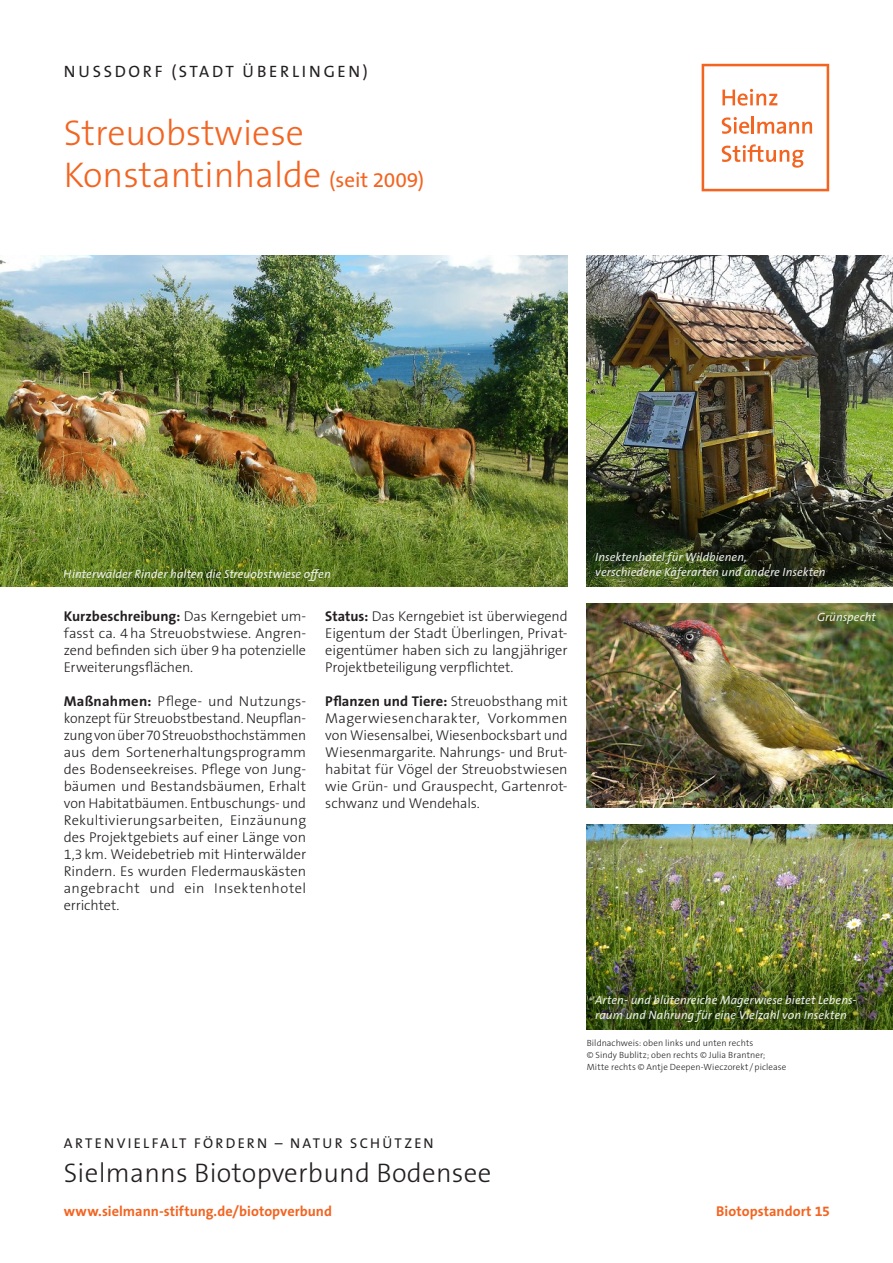
<style>
.page{position:relative;width:893px;height:1263px;background:#fff}
.page>*{position:absolute;margin:0;border:0;box-sizing:border-box;transform-origin:0 0}
.t1{font:300 36px/42.5px "The Sans B W3";color:#f36421}
.t2{font:300 27px "The Sans B W3";letter-spacing:.01em;color:#231f20}
.t3{font:16.5px "The Sans B W5 Plain";letter-spacing:.165em;color:#231f20}
.t4{font:300 14.25px/17px "The Sans B W3";letter-spacing:-.005em;color:#231f20;text-align:justify}
.t5{font:700 14.25px "The Sans B W7";letter-spacing:.005em;color:#231f20}
.t6{font:700 14.25px "The Sans B W7";color:#f36421}
.t7{font:14.25px "The Sans B W5 Plain";letter-spacing:.165em;color:#231f20}
.t8{font:italic 12px/15px "The Sans B W5 Plain";letter-spacing:.005em;color:#fff}
.t9{font:300 9px/12px "The Sans B W3";letter-spacing:.01em;color:#231f20}
.s1{font-family:"The Sans B W5 Plain";font-weight:400;font-size:21px}
.s2{font-family:"The Sans B W3";font-weight:300}
.s3{font-family:"The Sans B W7";font-weight:700}
</style>
<div class="page">
<svg style="left:702px;top:64px;width:127px;height:127px"></svg>
<img style="left:587px;top:825px;width:306px;height:204px">
<img style="left:587px;top:604px;width:306px;height:204px">
<img style="left:0;top:255px;width:568px;height:332px">
<img style="left:587px;top:255px;width:306px;height:332px">
<p class="t3" style="left:64px;top:60px;width:305px">NUSSDORF (STADT ÜBERLINGEN)</p>
<h1 class="t1" style="left:64px;top:111px;width:362px">Streuobstwiese<br>Konstantinhalde <span class="s1">(seit 2009)</span></h1>
<p class="t8" style="left:64px;top:567px;width:269px">Hinterwälder Rinder halten die Streuobstwiese offen</p>
<p class="t5" style="left:64px;top:607px;width:244px">Kurzbeschreibung: <span class="s2">Das Kerngebiet um-</span></p>
<p class="t4" style="left:64px;top:625px;width:244px">fasst ca. 4ha Streuobstwiese. Angren&shy;zend befinden sich über 9ha potenzielle Erweiterungsflächen.</p>
<p class="t4" style="left:64px;top:693px;width:244px"><span class="s3">Maßnahmen:</span> Pflege- und Nutzungs&shy;konzept für Streuobstbestand. Neupflan&shy;zung von über 70 Streuobsthochstämmen aus dem Sortenerhaltungsprogramm des Bodenseekreises. Pflege von Jung&shy;bäumen und Bestandsbäumen, Erhalt von Habitatbäumen. Entbuschungs- und Rekultivierungsarbeiten, Einzäunung des Projektgebiets auf einer Länge von 1,3km. Weidebetrieb mit Hinterwälder Rindern. Es wurden Fledermauskästen angebracht und ein Insektenhotel errichtet.</p>
<p class="t4" style="left:325px;top:608px;width:244px"><span class="s3">Status:</span> Das Kerngebiet ist überwiegend Eigentum der Stadt Überlingen, Privat&shy;eigentümer haben sich zu langjähriger Projektbeteiligung verpflichtet.</p>
<p class="t5" style="left:325px;top:692px;width:244px">Pflanzen und Tiere: <span class="s2">Streuobsthang mit</span></p>
<p class="t4" style="left:325px;top:710px;width:244px">Magerwiesencharakter, Vorkommen von Wiesensalbei, Wiesenbocksbart und Wiesenmargarite. Nahrungs- und Brut&shy;habitat für Vögel der Streuobstwiesen wie Grün- und Grauspecht, Gartenrot&shy;schwanz und Wendehals.</p>
<p class="t8" style="left:595px;top:550px;width:232px">Insektenhotel für Wildbienen,<br>verschiedene Käferarten und andere Insekten</p>
<p class="t8" style="left:817px;top:610px;width:60px">Grünspecht</p>
<p class="t8" style="left:595px;top:992px;width:263px">Arten- und blütenreiche Magerwiese bietet Lebens&shy;raum und Nahrung für eine Vielzahl von Insekten</p>
<p class="t9" style="left:587px;top:1037px;width:201px">Bildnachweis: oben links und unten rechts<br>© Sindy Bublitz; oben rechts © Julia Brantner;<br>Mitte rechts © Antje Deepen-Wieczorekt /piclease</p>
<p class="t7" style="left:64px;top:1134px;width:371px">ARTENVIELFALT FÖRDERN – NATUR SCHÜTZEN</p>
<h2 class="t2" style="left:64px;top:1156px;width:429px">Sielmanns Biotopverbund Bodensee</h2>
<p class="t6" style="left:64px;top:1202px;width:270px">www.sielmann-stiftung.de/biotopverbund</p>
<p class="t6" style="left:716px;top:1202px;width:115px">Biotopstandort 15</p>
</div>
